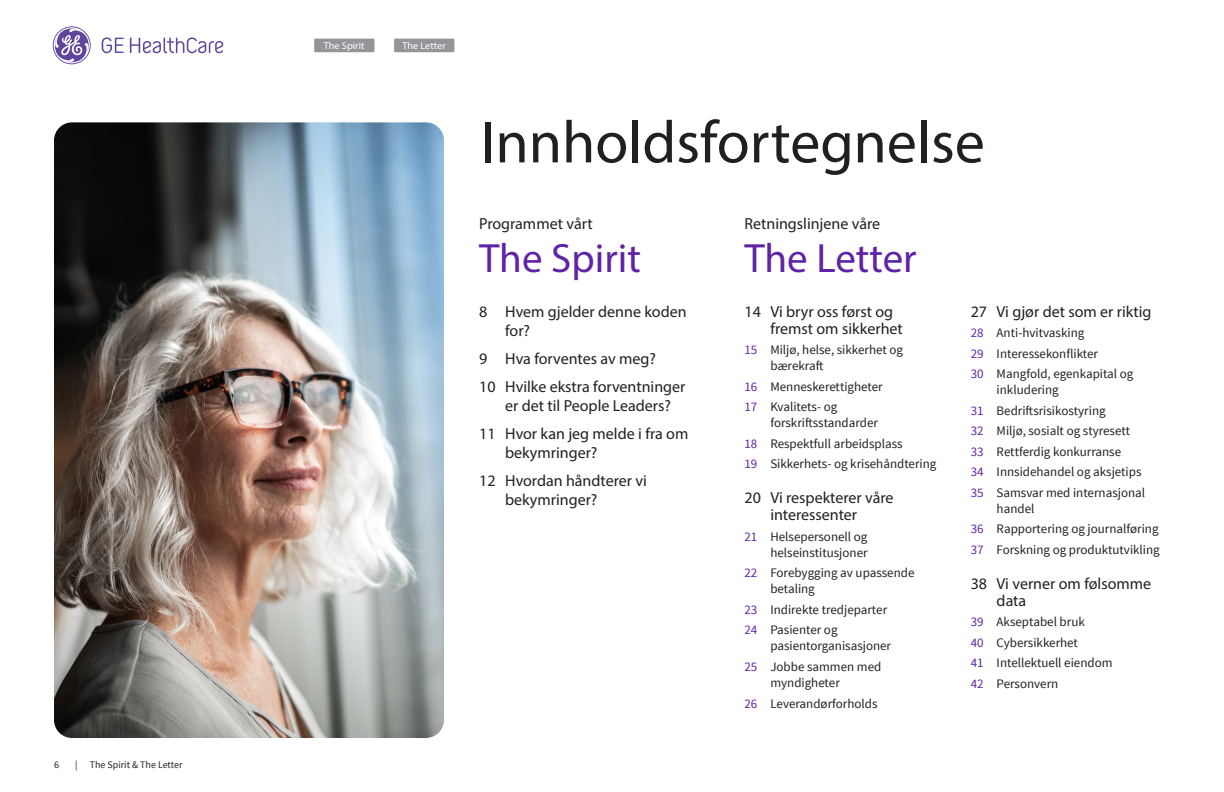
<style>
.page{position:relative;width:1224px;height:792px;background:#fff}
.page>*{position:absolute;margin:0;border:0;box-sizing:border-box;transform-origin:0 0}
.H1_header{font:60px "Myriad Pro";color:#231f20}
.H2_header{font:41px "Myriad Pro";color:#6022a6}
.Intro_copy{font:16px/19px "Myriad Pro";color:#231f20}
.H2_header-2{font:16px "Myriad Pro";color:#231f20}
.Intro_copy_bullets{font:13px/16px "Source Sans Pro";color:#231f20}
.t1{font:10px "Source Sans Pro";color:#231f20}
.t2{font:10px "Myriad Pro";color:#fff}
.s1{color:#6022a6}
</style>
<div class="page">
<img style="left:54px;top:122px;width:390px;height:616px">
<div style="left:314px;top:39px;width:61px;height:13px;background:#939598"></div>
<div style="left:394px;top:39px;width:60px;height:13px;background:#939598"></div>
<svg style="left:53px;top:26px;width:170px;height:38px"></svg>
<p class="t1" style="left:54px;top:758px;width:6px">6</p>
<p class="t1" style="left:75px;top:758px;width:109px">| The Spirit &amp; The Letter</p>
<p class="t2" style="left:324px;top:39px;width:42px">The Spirit</p>
<p class="t2" style="left:402px;top:39px;width:45px">The Letter</p>
<p class="H1_header" style="left:480px;top:105px;width:506px">Innholdsfortegnelse</p>
<p class="H2_header-2" style="left:479px;top:214px;width:115px">Programmet vårt</p>
<p class="H2_header" style="left:479px;top:233px;width:163px">The Spirit</p>
<p class="Intro_copy" style="left:505px;top:302px;width:183px;text-indent:-26px">8 Hvem gjelder denne koden for?</p>
<p class="Intro_copy" style="left:479px;top:349px;width:178px">9 Hva forventes av meg?</p>
<p class="Intro_copy" style="left:505px;top:377px;width:182px;text-indent:-26px">10 Hvilke ekstra forventninger er det til People Leaders?</p>
<p class="Intro_copy" style="left:505px;top:424px;width:185px;text-indent:-26px">11 Hvor kan jeg melde i fra om bekymringer?</p>
<p class="Intro_copy" style="left:505px;top:471px;width:143px;text-indent:-26px">12 Hvordan håndterer vi bekymringer?</p>
<p class="H2_header-2" style="left:744px;top:214px;width:137px">Retningslinjene våre</p>
<p class="H2_header" style="left:744px;top:233px;width:174px">The Letter</p>
<p class="Intro_copy" style="left:770px;top:302px;width:134px;line-height:17px;text-indent:-26px">14 Vi bryr oss først og fremst om sikkerhet</p>
<p class="Intro_copy_bullets" style="left:770px;top:342px;width:134px;text-indent:-26px"><span class="s1">15</span> Miljø, helse, sikkerhet og bærekraft</p>
<p class="Intro_copy_bullets" style="left:744px;top:378px;width:140px"><span class="s1">16</span> Menneskerettigheter</p>
<p class="Intro_copy_bullets" style="left:770px;top:399px;width:109px;text-indent:-26px"><span class="s1">17</span> Kvalitets- og forskriftsstandarder</p>
<p class="Intro_copy_bullets" style="left:744px;top:435px;width:160px"><span class="s1">18</span> Respektfull arbeidsplass</p>
<p class="Intro_copy_bullets" style="left:744px;top:456px;width:193px"><span class="s1">19</span> Sikkerhets- og krisehåndtering</p>
<p class="Intro_copy" style="left:770px;top:489px;width:125px;line-height:17px;text-indent:-26px">20 Vi respekterer våre interessenter</p>
<p class="Intro_copy_bullets" style="left:744px;top:528px;width:125px;text-align:right"><span class="s1">21</span> Helsepersonell og helseinstitusjoner</p>
<p class="Intro_copy_bullets" style="left:770px;top:565px;width:146px;text-indent:-26px"><span class="s1">22</span> Forebygging av upassende betaling</p>
<p class="Intro_copy_bullets" style="left:744px;top:601px;width:144px"><span class="s1">23</span> Indirekte tredjeparter</p>
<p class="Intro_copy_bullets" style="left:770px;top:622px;width:122px;text-indent:-26px"><span class="s1">24</span> Pasienter og pasientorganisasjoner</p>
<p class="Intro_copy_bullets" style="left:770px;top:658px;width:112px;text-indent:-26px"><span class="s1">25</span> Jobbe sammen med myndigheter</p>
<p class="Intro_copy_bullets" style="left:744px;top:696px;width:135px"><span class="s1">26</span> Leverandørforholds</p>
<p class="Intro_copy" style="left:971px;top:301px;width:182px">27 Vi gjør det som er riktig</p>
<p class="Intro_copy_bullets" style="left:971px;top:325px;width:115px"><span class="s1">28</span> Anti-hvitvasking</p>
<p class="Intro_copy_bullets" style="left:971px;top:345px;width:129px"><span class="s1">29</span> Interessekonflikter</p>
<p class="Intro_copy_bullets" style="left:997px;top:366px;width:138px;text-indent:-26px"><span class="s1">30</span> Mangfold, egenkapital og inkludering</p>
<p class="Intro_copy_bullets" style="left:971px;top:402px;width:136px"><span class="s1">31</span> Bedriftsrisikostyring</p>
<p class="Intro_copy_bullets" style="left:971px;top:423px;width:161px"><span class="s1">32</span> Miljø, sosialt og styresett</p>
<p class="Intro_copy_bullets" style="left:971px;top:443px;width:152px"><span class="s1">33</span> Rettferdig konkurranse</p>
<p class="Intro_copy_bullets" style="left:971px;top:464px;width:172px"><span class="s1">34</span> Innsidehandel og aksjetips</p>
<p class="Intro_copy_bullets" style="left:997px;top:484px;width:150px;text-indent:-26px"><span class="s1">35</span> Samsvar med internasjonal handel</p>
<p class="Intro_copy_bullets" style="left:971px;top:521px;width:189px"><span class="s1">36</span> Rapportering og journalføring</p>
<p class="Intro_copy_bullets" style="left:971px;top:541px;width:191px"><span class="s1">37</span> Forskning og produktutvikling</p>
<p class="Intro_copy" style="left:997px;top:574px;width:156px;line-height:17px;text-indent:-26px">38 Vi verner om følsomme data</p>
<p class="Intro_copy_bullets" style="left:971px;top:614px;width:116px"><span class="s1">39</span> Akseptabel bruk</p>
<p class="Intro_copy_bullets" style="left:971px;top:634px;width:109px"><span class="s1">40</span> Cybersikkerhet</p>
<p class="Intro_copy_bullets" style="left:971px;top:655px;width:143px"><span class="s1">41</span> Intellektuell eiendom</p>
<p class="Intro_copy_bullets" style="left:971px;top:675px;width:89px"><span class="s1">42</span> Personvern</p>
</div>
